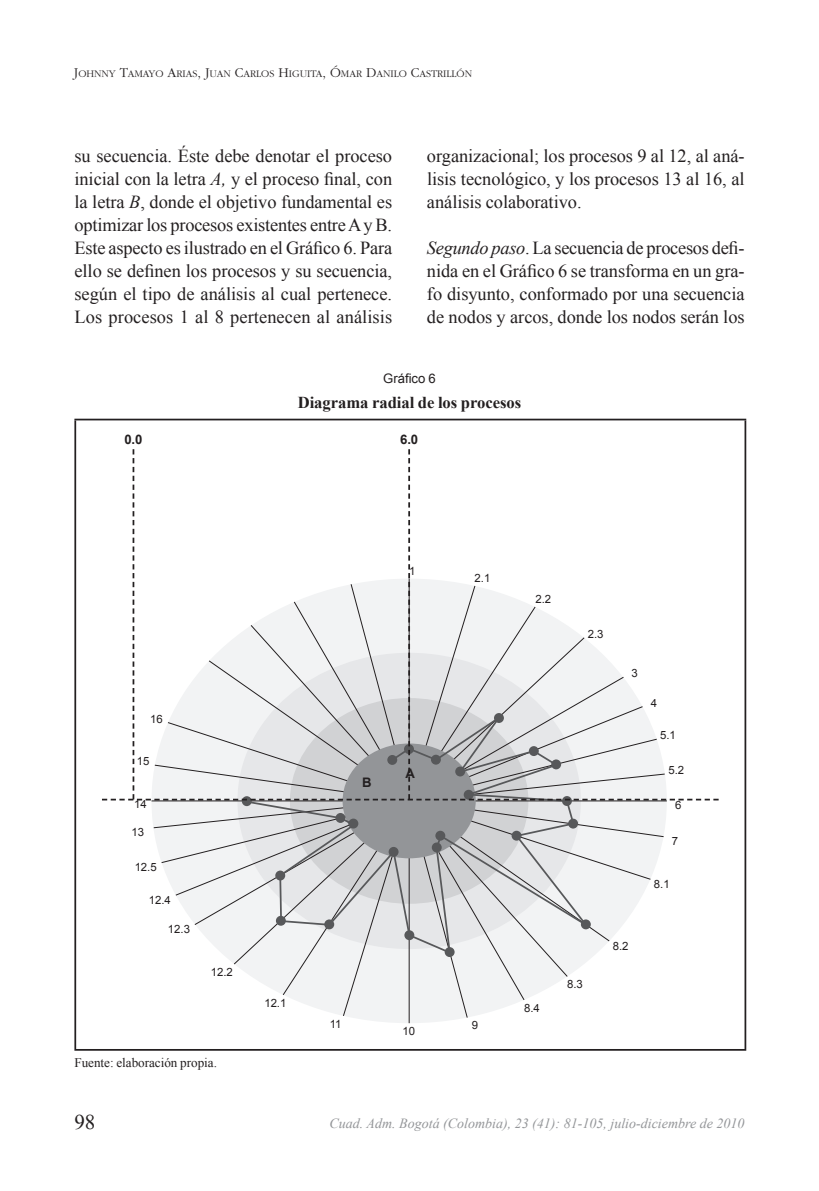
<style>
.page{position:relative;width:819px;height:1191px;background:#fff}
.page>*{position:absolute;margin:0;border:0;box-sizing:border-box;transform-origin:0 0}
.t1{font:21px "Times New Roman";color:#231f20}
.t2{font:18.38px/23.1px "Times New Roman";letter-spacing:-.005em;color:#231f20;text-align:justify}
.t3{font:700 16.62px "Times New Roman";letter-spacing:-.005em;color:#231f20}
.t4{font:italic 14px "Times New Roman";color:#939598}
.t5{font:13.12px "Times New Roman";color:#231f20}
.t6{font:13.12px "Arial";letter-spacing:-.005em;color:#231f20}
.t7{font:700 13.12px "Arial";color:#231f20}
.t8{font:11.38px "Arial";letter-spacing:-.005em;color:#231f20}
.t9{font:300 10.5px "Garamond";letter-spacing:-.005em;color:#231f20}
.s1{font-size:14px}
.s2{font-style:italic}
</style>
<div class="page">
<hr style="left:74px;top:419px;width:672px;height:1px;background:#231f20">
<hr style="left:74px;top:420px;width:2px;height:629px;background:#231f20">
<hr style="left:744px;top:420px;width:2px;height:629px;background:#231f20">
<hr style="left:74px;top:1049px;width:672px;height:1px;background:#231f20">
<hr style="left:408px;top:578px;width:1px;height:445px;background:#231f20">
<div style="left:342px;top:1001px;width:134px;height:16px;background:#f2f3f4"></div>
<div style="left:293px;top:977px;width:232px;height:24px;background:#f2f3f4"></div>
<div style="left:250px;top:955px;width:318px;height:22px;background:#f2f3f4"></div>
<div style="left:208px;top:880px;width:402px;height:62px;background:#f2f3f4"></div>
<div style="left:167px;top:837px;width:484px;height:43px;background:#f2f3f4"></div>
<svg style="left:444px;top:947px;width:10px;height:10px"></svg>
<svg style="left:245px;top:837px;width:348px;height:118px"></svg>
<svg style="left:102px;top:449px;width:616px;height:388px"></svg>
<p class="t9" style="left:74px;top:68px;width:399px"><span class="s1">J</span>OHNNY <span class="s1">T</span>AMAYO <span class="s1">A</span>RIAS<span class="s1">, J</span>UAN <span class="s1">C</span>ARLOS <span class="s1">H</span>IGUITA<span class="s1">, Ó</span>MAR <span class="s1">D</span>ANILO <span class="s1">C</span>ASTRILLÓN</p>
<p class="t2" style="left:74px;top:144px;width:319px">su secuencia. Éste debe denotar el proceso inicial con la letra <span class="s2">A,</span> y el proceso final, con la letra <span class="s2">B</span>, donde el objetivo fundamental es optimizar los procesos existentes entreAy B.<br>Este aspecto es ilustrado en el Gráfico 6. Para ello se definen los procesos y su secuencia, según el tipo de análisis al cual pertenece.<br>Los procesos 1 al 8 pertenecen al análisis</p>
<p class="t2" style="left:427px;top:144px;width:319px">organizacional; los procesos 9 al 12, al aná&shy;lisis tecnológico, y los procesos 13 al 16, al análisis colaborativo.</p>
<p class="t2" style="left:427px;top:236px;width:319px"><span class="s2">Segundo paso</span>. La secuencia de procesos defi&shy;nida en el Gráfico 6 se transforma en un gra&shy;fo disyunto, conformado por una secuencia de nodos y arcos, donde los nodos serán los</p>
<p class="t6" style="left:383px;top:370px;width:54px">Gráfico 6</p>
<p class="t3" style="left:298px;top:390px;width:225px">Diagrama radial de los procesos</p>
<p class="t7" style="left:124px;top:431px;width:20px">0.0</p>
<p class="t7" style="left:400px;top:431px;width:20px">6.0</p>
<p class="t8" style="left:409px;top:563px;width:8px">1</p>
<p class="t8" style="left:150px;top:711px;width:14px">16</p>
<p class="t8" style="left:137px;top:753px;width:14px">15</p>
<p class="t8" style="left:134px;top:797px;width:14px">14</p>
<p class="t8" style="left:132px;top:824px;width:14px">13</p>
<p class="t8" style="left:135px;top:859px;width:24px">12.5</p>
<p class="t8" style="left:149px;top:892px;width:24px">12.4</p>
<p class="t8" style="left:168px;top:921px;width:24px">12.3</p>
<p class="t8" style="left:211px;top:964px;width:24px">12.2</p>
<p class="t5" style="left:74px;top:1053px;width:144px">Fuente: elaboración propia.</p>
<p class="t8" style="left:264px;top:995px;width:24px">12.1</p>
<p class="t7" style="left:362px;top:774px;width:11px">B</p>
<p class="t7" style="left:405px;top:764px;width:11px">A</p>
<p class="t8" style="left:330px;top:1016px;width:13px">11</p>
<p class="t8" style="left:402px;top:1023px;width:14px">10</p>
<p class="t8" style="left:474px;top:571px;width:17px">2.1</p>
<p class="t8" style="left:472px;top:1018px;width:8px">9</p>
<p class="t8" style="left:535px;top:591px;width:17px">2.2</p>
<p class="t8" style="left:588px;top:626px;width:17px">2.3</p>
<p class="t8" style="left:631px;top:666px;width:8px">3</p>
<p class="t8" style="left:650px;top:695px;width:8px">4</p>
<p class="t8" style="left:660px;top:728px;width:17px">5.1</p>
<p class="t8" style="left:668px;top:762px;width:17px">5.2</p>
<p class="t8" style="left:675px;top:797px;width:8px">6</p>
<p class="t8" style="left:671px;top:833px;width:8px">7</p>
<p class="t8" style="left:654px;top:876px;width:17px">8.1</p>
<p class="t8" style="left:524px;top:1000px;width:17px">8.4</p>
<p class="t8" style="left:567px;top:976px;width:17px">8.3</p>
<p class="t8" style="left:612px;top:938px;width:17px">8.2</p>
<p class="t1" style="left:74px;top:1107px;width:22px">98</p>
<p class="t4" style="left:329px;top:1113px;width:416px">Cuad. Adm. Bogotá (Colombia), 23 (41): 81-105, julio-diciembre de 2010</p>
</div>
